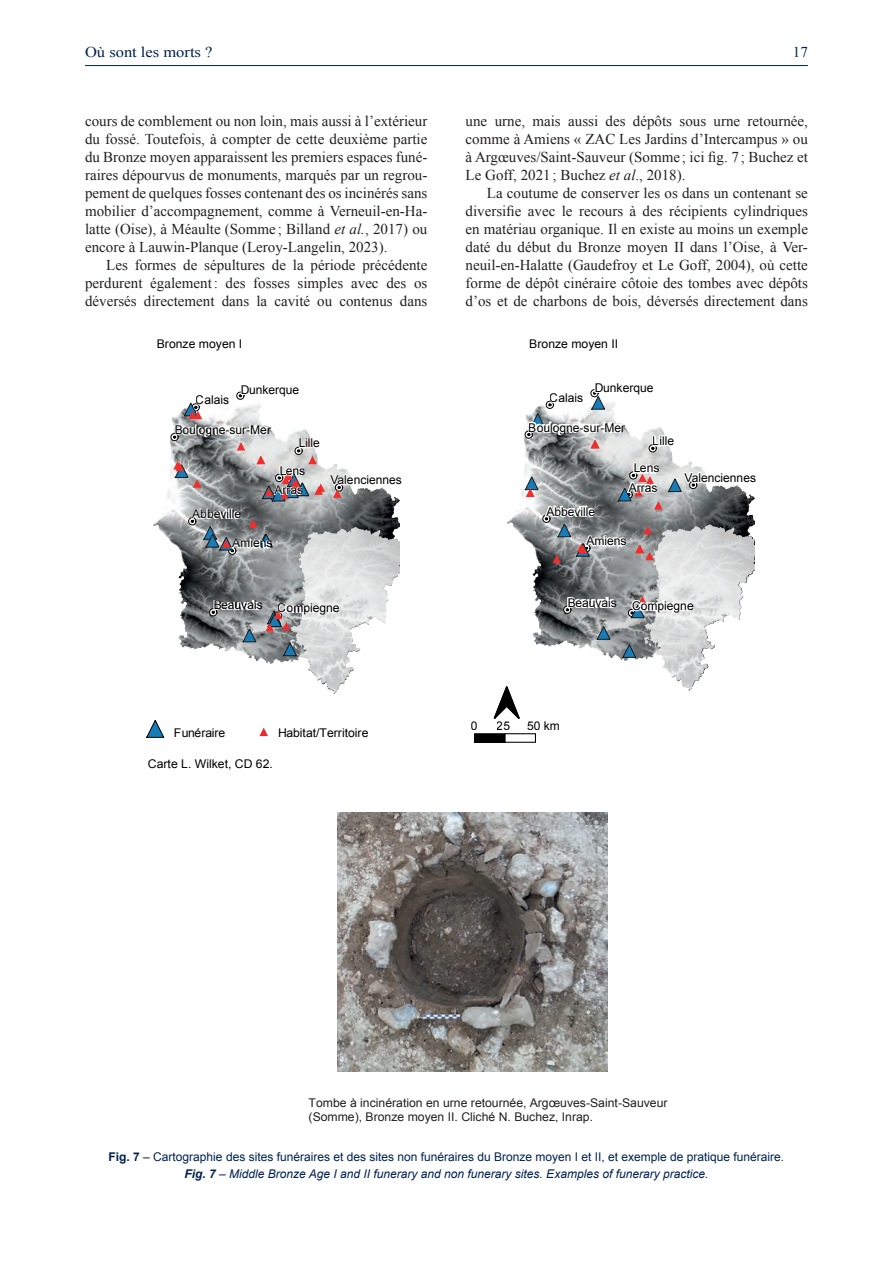
<style>
.page{position:relative;width:893px;height:1263px;background:#fff}
.page>*{position:absolute;margin:0;border:0;box-sizing:border-box;transform-origin:0 0}
.t1{font:15px/18px "Times New Roman";color:#231f20;text-align:justify}
.t2{font:15px "Times New Roman";color:#00214f;scale:1.1 1}
.t3{font:15px "Times New Roman";color:#00214f}
.t4{font:12px "Arial";color:#000001}
.t5{font:12px/16.5px "Arial";color:#00214f;text-align:center}
.t6{font:12px/14.4px "Arial";color:#231f20}
.s1{font-style:italic}
.s2{font-weight:700}
.s3{font-weight:700;font-style:italic}
</style>
<div class="page">
<hr style="left:85px;top:65px;width:723px;height:1px;background:#00214f">
<img style="left:337px;top:813px;width:271px;height:259px">
<svg style="left:153px;top:391px;width:247px;height:303px"></svg>
<div style="left:475px;top:734px;width:30px;height:8px;background:#000001"></div>
<div style="left:474px;top:733px;width:62px;height:10px;border:1px solid #000001"></div>
<svg style="left:493px;top:389px;width:262px;height:330px"></svg>
<svg style="left:146px;top:720px;width:19px;height:18px"></svg>
<svg style="left:259px;top:727px;width:9px;height:9px"></svg>
<p class="t2" style="left:85px;top:42px;width:117px">Où sont les morts ?</p>
<p class="t3" style="left:793px;top:42px;width:16px">17</p>
<p class="t1" style="left:85px;top:112px;width:344px">cours de comblement ou non loin, mais aussi à l’extérieur du fossé. Toutefois, à compter de cette deuxième partie du Bronze moyen apparaissent les premiers espaces funé&shy;raires dépourvus de monuments, marqués par un regrou&shy;pement de quelques fosses contenant des os incinérés sans mobilier d’accompagnement, comme à Verneuil-en-Ha&shy;latte (Oise), à Méaulte (Somme ; Billand <span class="s1">et al.</span>, 2017) ou encore à Lauwin-Planque (Leroy-Langelin, 2023).</p>
<p class="t1" style="left:85px;top:256px;width:344px;text-indent:21px">Les formes de sépultures de la période précédente perdurent également: des fosses simples avec des os déversés directement dans la cavité ou contenus dans</p>
<p class="t1" style="left:466px;top:112px;width:344px">une urne, mais aussi des dépôts sous urne retournée, comme à Amiens « ZAC Les Jardins d’Intercampus » ou à Argœuves/Saint-Sauveur (Somme ; ici fig. 7; Buchez et Le Goff, 2021 ; Buchez <span class="s1">et al</span>., 2018).</p>
<p class="t1" style="left:466px;top:184px;width:344px;text-indent:21px">La coutume de conserver les os dans un contenant se diversifie avec le recours à des récipients cylindriques en matériau organique. Il en existe au moins un exemple daté du début du Bronze moyen II dans l’Oise, à Ver&shy;neuil-en-Halatte (Gaudefroy et Le Goff, 2004), où cette forme de dépôt cinéraire côtoie des tombes avec dépôts d’os et de charbons de bois, déversés directement dans</p>
<p class="t4" style="left:157px;top:336px;width:87px">Bronze moyen I</p>
<p class="t4" style="left:529px;top:336px;width:90px">Bronze moyen II</p>
<p class="t4" style="left:196px;top:392px;width:35px">Calais</p>
<p class="t4" style="left:240px;top:382px;width:60px">Dunkerque</p>
<p class="t4" style="left:550px;top:390px;width:35px">Calais</p>
<p class="t4" style="left:594px;top:380px;width:60px">Dunkerque</p>
<p class="t4" style="left:175px;top:422px;width:98px">Boulogne-sur-Mer</p>
<p class="t4" style="left:299px;top:435px;width:23px">Lille</p>
<p class="t4" style="left:529px;top:419px;width:98px">Boulogne-sur-Mer</p>
<p class="t4" style="left:653px;top:433px;width:23px">Lille</p>
<p class="t4" style="left:279px;top:462px;width:28px">Lens</p>
<p class="t4" style="left:274px;top:482px;width:30px">Arras</p>
<p class="t4" style="left:330px;top:472px;width:73px">Valenciennes</p>
<p class="t4" style="left:633px;top:460px;width:28px">Lens</p>
<p class="t4" style="left:629px;top:479px;width:30px">Arras</p>
<p class="t4" style="left:685px;top:470px;width:73px">Valenciennes</p>
<p class="t4" style="left:192px;top:506px;width:50px">Abbeville</p>
<p class="t4" style="left:546px;top:504px;width:50px">Abbeville</p>
<p class="t4" style="left:232px;top:535px;width:42px">Amiens</p>
<p class="t4" style="left:586px;top:533px;width:42px">Amiens</p>
<p class="t4" style="left:213px;top:597px;width:51px">Beauvais</p>
<p class="t4" style="left:278px;top:600px;width:63px">Compiegne</p>
<p class="t4" style="left:567px;top:595px;width:51px">Beauvais</p>
<p class="t4" style="left:632px;top:598px;width:63px">Compiegne</p>
<p class="t4" style="left:174px;top:725px;width:53px">Funéraire</p>
<p class="t4" style="left:278px;top:725px;width:92px">Habitat/Territoire</p>
<p class="t4" style="left:471px;top:718px;width:8px">0</p>
<p class="t4" style="left:497px;top:718px;width:15px">25</p>
<p class="t4" style="left:527px;top:718px;width:34px">50 km</p>
<p class="t4" style="left:148px;top:756px;width:126px">Carte L. Wilket, CD 62.</p>
<p class="t6" style="left:309px;top:1095px;width:360px">Tombe à incinération en urne retournée, Argœuves-Saint-Sauveur (Somme), Bronze moyen II. Cliché N. Buchez, Inrap.</p>
<p class="t5" style="left:109px;top:1149px;width:677px"><span class="s2">Fig. 7</span> – Cartographie des sites funéraires et des sites non funéraires du Bronze moyen I et II, et exemple de pratique funéraire.<br><span class="s3">Fig. 7</span> <span class="s1">– Middle Bronze Age I and II funerary and non funerary sites. Examples of funerary practice.</span></p>
</div>
